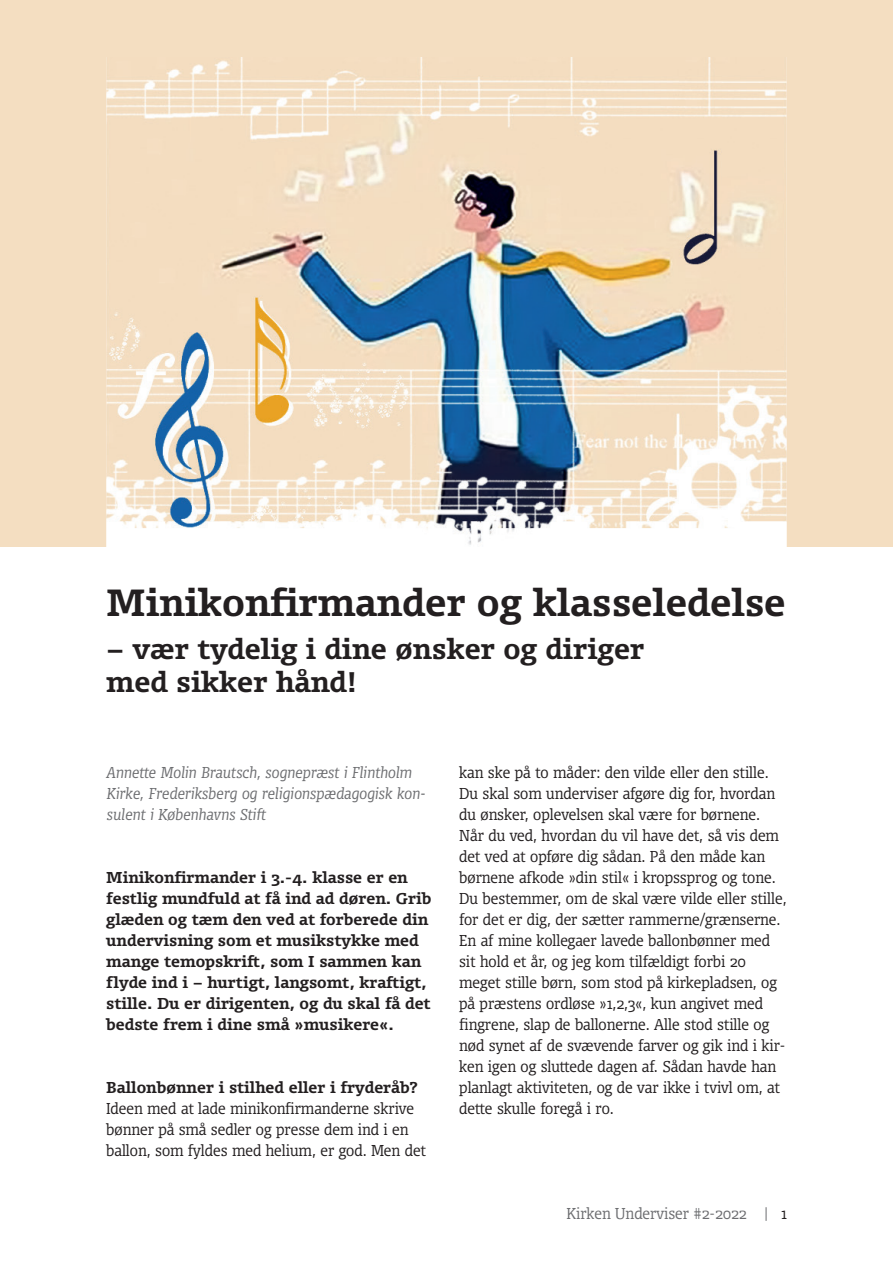
<style>
.page{position:relative;width:893px;height:1263px;background:#fff}
.page>*{position:absolute;margin:0;border:0;box-sizing:border-box;transform-origin:0 0}
.t1{font:700 36px "Olsen OT";color:#231f20}
.t2{font:700 27px/32.4px "Olsen OT";color:#231f20}
.t3{font:300 15px/21px "Olsen OT";color:#231f20;scale:.95 1}
.t4{font:700 15px/21px "Olsen OT";color:#231f20}
.t5{font:italic 300 15px/21px "Olsen OT";color:#6c6d70;scale:.95 1}
.t6{font:300 15px "Olsen OT";color:#6c6d70;scale:.95 1}
.s1{color:#231f20}
</style>
<div class="page">
<div style="left:0;top:0;width:893px;height:547px;background:#f4dec1"></div>
<img style="left:106px;top:57px;width:681px;height:490px">
<h1 class="t1" style="left:106px;top:579px;width:681px">Minikonfirmander og klasseledelse</h1>
<h2 class="t2" style="left:106px;top:632px;width:540px">– vær tydelig i dine ønsker og diriger med sikker hånd!</h2>
<p class="t5" style="left:106px;top:761px;width:337px">Annette Molin Brautsch, sognepræst i Flintholm<br>Kirke, Frederiksberg og religionspædagogisk kon&shy;sulent i Københavns Stift</p>
<p class="t4" style="left:106px;top:866px;width:327px">Minikonfirmander i 3.-4. klasse er en festlig mundfuld at få ind ad døren. Grib glæden og tæm den ved at forberede din undervisning som et musikstykke med mange temopskrift, som I sammen kan flyde ind i – hurtigt, langsomt, kraftigt, stille. Du er dirigenten, og du skal få det bedste frem i dine små »musikere«.</p>
<p class="t4" style="left:106px;top:1076px;width:313px">Ballonbønner i stilhed eller i fryderåb?</p>
<p class="t3" style="left:106px;top:1098px;width:338px">Ideen med at lade minikonfirmanderne skrive bønner på små sedler og presse dem ind i en ballon, som fyldes med helium, er god. Men det</p>
<p class="t3" style="left:459px;top:762px;width:346px">kan ske på to måder: den vilde eller den stille.<br>Du skal som underviser afgøre dig for, hvordan du ønsker, oplevelsen skal være for børnene.<br>Når du ved, hvordan du vil have det, så vis dem det ved at opføre dig sådan. På den måde kan børnene afkode »din stil« i kropssprog og tone.<br>Du bestemmer, om de skal være vilde eller stille, for det er dig, der sætter rammerne/grænserne.<br>En af mine kollegaer lavede ballonbønner med sit hold et år, og jeg kom tilfældigt forbi 20 meget stille børn, som stod på kirkepladsen, og på præstens ordløse »1,2,3«, kun angivet med fingrene, slap de ballonerne. Alle stod stille og nød synet af de svævende farver og gik ind i kir&shy;ken igen og sluttede dagen af. Sådan havde han planlagt aktiviteten, og de var ikke i tvivl om, at dette skulle foregå i ro.</p>
<p class="t6" style="left:567px;top:1204px;width:233px">Kirken Underviser #2-2022 | <span class="s1">1</span></p>
</div>
